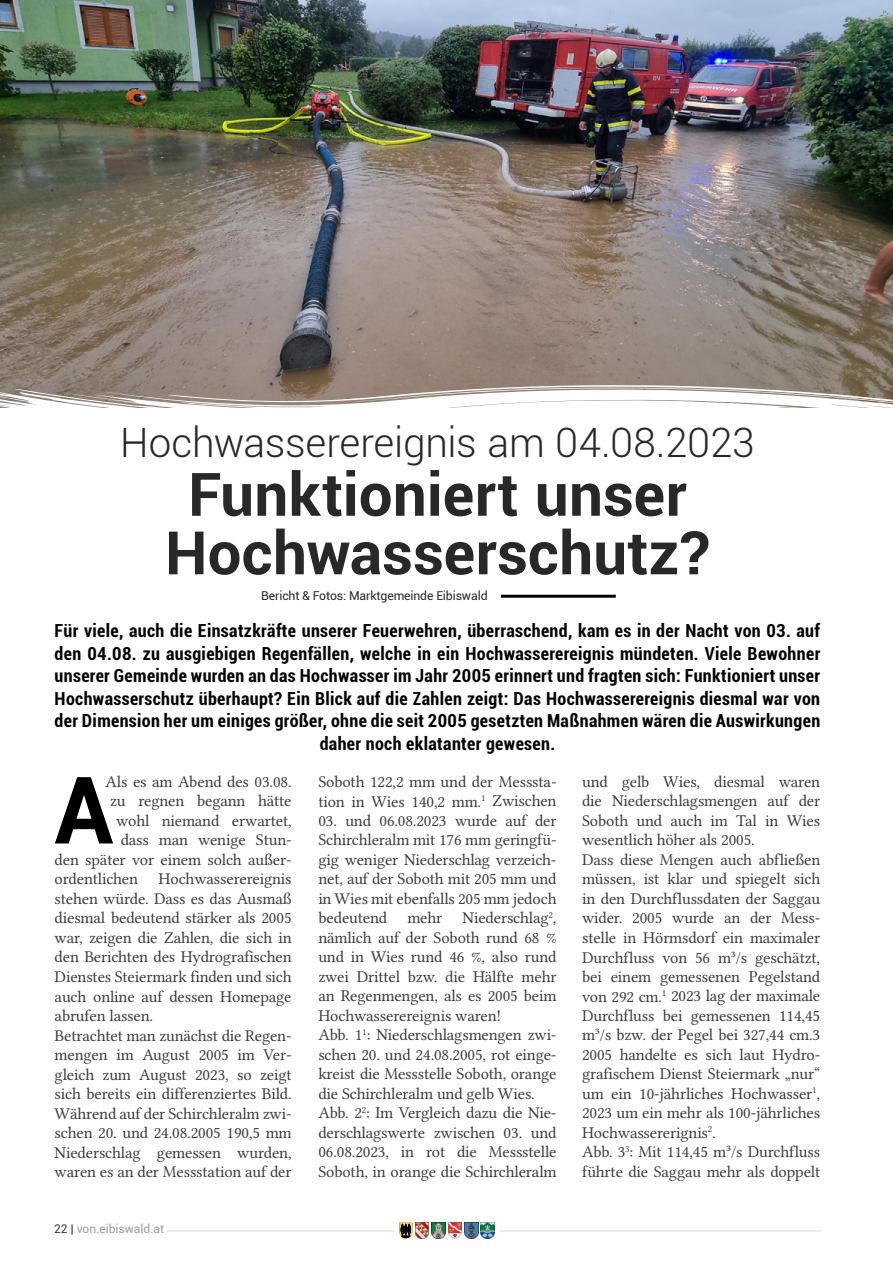
<style>
.page{position:relative;width:893px;height:1263px;background:#fff}
.page>*{position:absolute;margin:0;border:0;box-sizing:border-box;transform-origin:0 0}
.t1{font:700 93.3px "Roboto";color:#000}
.t2{font:700 60px/58.5px "Roboto";letter-spacing:.005em;color:#282827;text-align:center}
.t3{font:300 40.5px "Roboto";letter-spacing:-.005em;color:#282827}
.t4{font:700 condensed 18px/22.5px "Roboto";letter-spacing:.02em;color:#000;text-align:center}
.t5{font:16.5px/19.5px "Lin Libertine O";letter-spacing:-.01em;color:#3c3c3b}
.t6{font:12.3px "Roboto";letter-spacing:-.01em;color:#282827}
.t7{font:12px "Roboto";color:#9d9d9c}
.s1{color:#3c3c3b}
</style>
<div class="page">
<hr style="left:166px;top:1230px;width:229px;height:1px;background:#ededed">
<hr style="left:499px;top:1230px;width:322px;height:1px;background:#ededed">
<img style="left:415px;top:1223px;width:13px;height:15px">
<img style="left:431px;top:1223px;width:14px;height:15px">
<img style="left:448px;top:1223px;width:14px;height:15px">
<img style="left:465px;top:1223px;width:13px;height:15px">
<img style="left:480px;top:1223px;width:14px;height:15px">
<svg style="left:399px;top:1223px;width:13px;height:15px"></svg>
<hr style="left:501px;top:595px;width:115px;height:3px;background:#000">
<img style="left:0;top:0;width:893px;height:389px">
<svg style="left:0;top:389px;width:168px;height:19px"></svg>
<svg style="left:168px;top:385px;width:725px;height:23px"></svg>
<h3 class="t3" style="left:120px;top:415px;width:636px">Hochwasserereignis am 04.08.2023</h3>
<h2 class="t2" style="left:165px;top:463px;width:546px">Funktioniert unser<br>Hochwasserschutz?</h2>
<p class="t6" style="left:261px;top:587px;width:228px">Bericht &amp; Fotos: Marktgemeinde Eibiswald</p>
<p class="t4" style="left:55px;top:619px;width:767px">Für viele, auch die Einsatzkräfte unserer Feuerwehren, überraschend, kam es in der Nacht von 03. auf den 04.08. zu ausgiebigen Regenfällen, welche in ein Hochwasserereignis mündeten. Viele Bewohner unserer Gemeinde wurden an das Hochwasser im Jahr 2005 erinnert und fragten sich: Funktioniert unser Hochwasserschutz überhaupt? Ein Blick auf die Zahlen zeigt: Das Hochwasserereignis diesmal war von der Dimension her um einiges größer, ohne die seit 2005 gesetzten Maßnahmen wären die Auswirkungen daher noch eklatanter gewesen.</p>
<p class="t5" style="left:106px;top:770px;width:188px">Als es am Abend des 03.08.</p>
<p class="t5" style="left:110px;top:789px;width:183px">zu regnen begann hätte</p>
<p class="t5" style="left:116px;top:809px;width:177px">wohl niemand erwartet,</p>
<p class="t5" style="left:121px;top:828px;width:173px">dass man wenige Stun-</p>
<p class="t5" style="left:55px;top:848px;width:238px">den später vor einem solch außer-</p>
<p class="t5" style="left:55px;top:867px;width:239px">ordentlichen Hochwasserereignis</p>
<p class="t5" style="left:55px;top:887px;width:238px">stehen würde. Dass es das Ausmaß</p>
<p class="t5" style="left:55px;top:906px;width:239px">diesmal bedeutend stärker als 2005</p>
<p class="t5" style="left:55px;top:926px;width:239px">war, zeigen die Zahlen, die sich in</p>
<p class="t5" style="left:55px;top:945px;width:239px">den Berichten des Hydrografischen</p>
<p class="t5" style="left:55px;top:965px;width:239px">Dienstes Steiermark finden und sich</p>
<p class="t5" style="left:55px;top:984px;width:238px">auch online auf dessen Homepage</p>
<p class="t5" style="left:55px;top:1004px;width:100px">abrufen lassen.</p>
<p class="t5" style="left:55px;top:1023px;width:238px">Betrachtet man zunächst die Regen-</p>
<p class="t5" style="left:55px;top:1043px;width:238px">mengen im August 2005 im Ver-</p>
<p class="t5" style="left:55px;top:1062px;width:239px">gleich zum August 2023, so zeigt</p>
<p class="t5" style="left:55px;top:1082px;width:239px">sich bereits ein differenziertes Bild.</p>
<p class="t5" style="left:55px;top:1101px;width:239px">Während auf der Schirchleralm zwi-</p>
<p class="t5" style="left:55px;top:1121px;width:239px">schen 20. und 24.08.2005 190,5 mm</p>
<p class="t5" style="left:55px;top:1140px;width:239px">Niederschlag gemessen wurden,</p>
<p class="t5" style="left:55px;top:1160px;width:238px">waren es an der Messstation auf der</p>
<h1 class="t1" style="left:54px;top:744px;width:61px">A</h1>
<p class="t7" style="left:54px;top:1220px;width:112px"><span class="s1">22 |</span> von.eibiswald.at</p>
<p class="t5" style="left:318px;top:770px;width:240px">Soboth 122,2 mm und der Messsta&shy;tion in Wies 140,2 mm.<sup>1</sup> Zwischen</p>
<p class="t5" style="left:318px;top:809px;width:240px">03. und 06.08.2023 wurde auf der Schirchleralm mit 176 mm geringfü&shy;gig weniger Niederschlag verzeich&shy;net, auf der Soboth mit 205 mm und in Wies mit ebenfalls 205 mm jedoch bedeutend mehr Niederschlag<sup>2</sup>, nämlich auf der Soboth rund 68 % und in Wies rund 46 %, also rund zwei Drittel bzw. die Hälfte mehr an Regenmengen, als es 2005 beim Hochwasserereignis waren!<br>Abb. 1<sup>1</sup>: Niederschlagsmengen zwi&shy;schen 20. und 24.08.2005, rot einge&shy;kreist die Messstelle Soboth, orange die Schirchleralm und gelb Wies.<br>Abb. 2<sup>2</sup>: Im Vergleich dazu die Nie&shy;derschlagswerte zwischen 03. und 06.08.2023, in rot die Messstelle Soboth, in orange die Schirchleralm</p>
<p class="t5" style="left:582px;top:770px;width:240px">und gelb Wies, diesmal waren die Niederschlagsmengen auf der<br>Soboth und auch im Tal in Wies wesentlich höher als 2005.<br>Dass diese Mengen auch abfließen müssen, ist klar und spiegelt sich in den Durchflussdaten der Saggau wider. 2005 wurde an der Mess&shy;stelle in Hörmsdorf ein maximaler<br>Durchfluss von 56 m³/s geschätzt, bei einem gemessenen Pegelstand von 292 cm.<sup>1</sup> 2023 lag der maximale<br>Durchfluss bei gemessenen 114,45 m³/s bzw. der Pegel bei 327,44 cm.3<br>2005 handelte es sich laut Hydro&shy;grafischem Dienst Steiermark „nur“ um ein 10-jährliches Hochwasser<sup>1</sup>,<br>2023 um ein mehr als 100-jährliches<br>Hochwassererignis<sup>2</sup>.<br>Abb. 3<sup>3</sup>: Mit 114,45 m³/s Durchfluss führte die Saggau mehr als doppelt</p>
</div>
